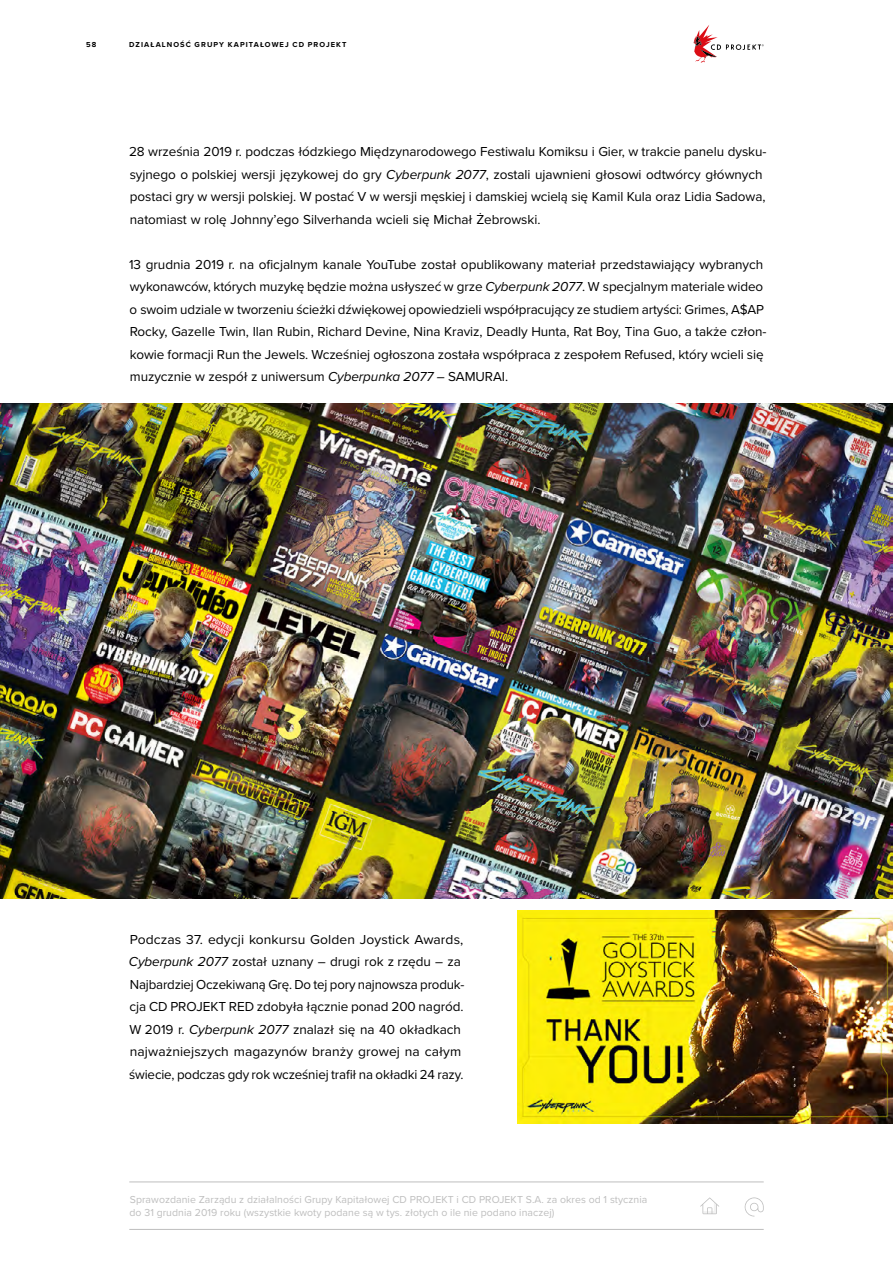
<style>
.page{position:relative;width:893px;height:1263px;background:#fff}
.page>*{position:absolute;margin:0;border:0;box-sizing:border-box;transform-origin:0 0}
.t1{font:13.5px/22.5px "Proxima Nova";letter-spacing:-.005em;color:#000}
.t2{font:10.5px/12.6px "Proxima Nova";letter-spacing:.005em;color:#bebebe}
.t3{font:700 7.5px "Proxima Nova";letter-spacing:.145em;color:#000}
.s1{font-style:italic}
</style>
<div class="page">
<hr style="left:129px;top:1182px;width:635px;height:1px;background:#bebebe">
<hr style="left:129px;top:1229px;width:635px;height:1px;background:#bebebe">
<svg style="left:700px;top:1197px;width:19px;height:17px"></svg>
<svg style="left:745px;top:1197px;width:19px;height:19px"></svg>
<img style="left:0;top:404px;width:893px;height:495px">
<img style="left:517px;top:911px;width:376px;height:213px">
<svg style="left:693px;top:25px;width:71px;height:38px"></svg>
<p class="t3" style="left:86px;top:39px;width:12px">58</p>
<p class="t3" style="left:129px;top:39px;width:13px">DZIAŁALNOŚĆ</p>
<p class="t3" style="left:195px;top:39px;width:14px">GRUPY</p>
<p class="t3" style="left:228px;top:39px;width:13px">KAPITAŁOWEJ</p>
<p class="t3" style="left:292px;top:39px;width:56px">CD PROJEKT</p>
<p class="t1" style="left:129px;top:140px;width:639px">28 września 2019 r. podczas łódzkiego Międzynarodowego Festiwalu Komiksu i Gier, w trakcie panelu dysku&shy;syjnego o polskiej wersji językowej do gry <span class="s1">Cyberpunk 2077</span>, zostali ujawnieni głosowi odtwórcy głównych postaci gry w wersji polskiej. W postać V w wersji męskiej i damskiej wcielą się Kamil Kula oraz Lidia Sadowa, natomiast w rolę Johnny’ego Silverhanda wcieli się Michał Żebrowski.</p>
<p class="t1" style="left:129px;top:252px;width:639px">13 grudnia 2019 r. na oficjalnym kanale YouTube został opublikowany materiał przedstawiający wybranych wykonawców, których muzykę będzie można usłyszeć w grze <span class="s1">Cyberpunk 2077</span>. W specjalnym materiale wideo o swoim udziale w tworzeniu ścieżki dźwiękowej opowiedzieli współpracujący ze studiem artyści: Grimes, A$AP Rocky, Gazelle Twin, Ilan Rubin, Richard Devine, Nina Kraviz, Deadly Hunta, Rat Boy, Tina Guo, a także człon&shy;kowie formacji Run the Jewels. Wcześniej ogłoszona została współpraca z zespołem Refused, który wcieli się muzycznie w zespół z uniwersum <span class="s1">Cyberpunka 2077</span> – SAMURAI.</p>
<p class="t1" style="left:129px;top:927px;width:337px">Podczas 37. edycji konkursu Golden Joystick Awards, <span class="s1">Cyberpunk 2077</span> został uznany – drugi rok z rzędu – za Najbardziej Oczekiwaną Grę. Do tej pory najnowsza produk&shy;cja CD PROJEKT RED zdobyła łącznie ponad 200 nagród.<br>W 2019 r. <span class="s1">Cyberpunk 2077</span> znalazł się na 40 okładkach najważniejszych magazynów branży growej na całym świecie, podczas gdy rok wcześniej trafił na okładki 24 razy.</p>
<p class="t2" style="left:130px;top:1193px;width:519px">Sprawozdanie Zarządu z działalności Grupy Kapitałowej CD PROJEKT i CD PROJEKT S.A. za okres od 1 stycznia do 31 grudnia 2019 roku (wszystkie kwoty podane są w tys. złotych o ile nie podano inaczej)</p>
</div>
